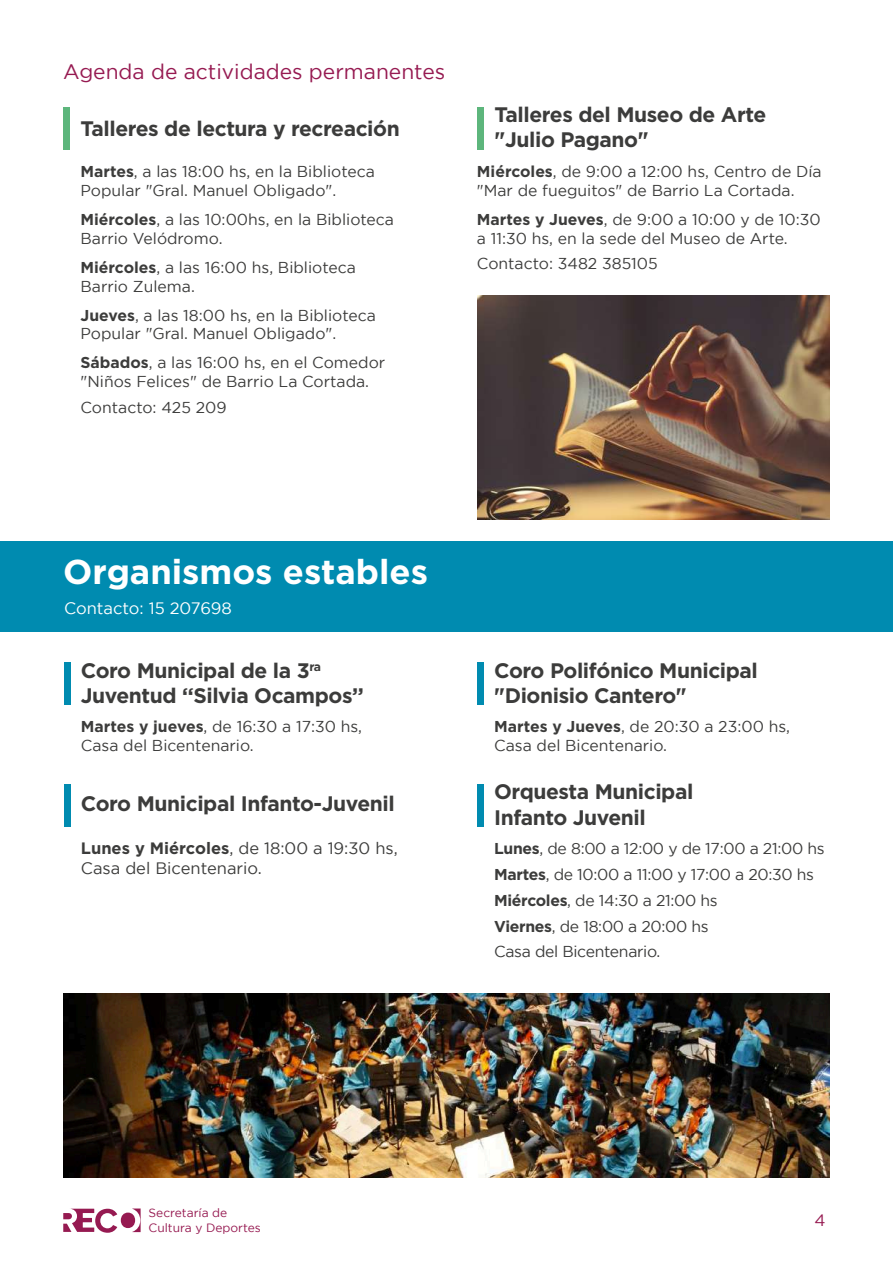
<style>
.page{position:relative;width:893px;height:1263px;background:#fff}
.page>*{position:absolute;margin:0;border:0;box-sizing:border-box;transform-origin:0 0}
.t1{font:700 34.5px "Gotham";color:#fff}
.t2{font:700 21px/25.2px "Gotham";letter-spacing:-.02em;color:#3c3c3b}
.t3{font:21px "Gotham";color:#961a51}
.t4{font:16.5px/19.8px "Gotham";color:#3c3c3b}
.t5{font:16.5px "Gotham";color:#fff}
.t6{font:16.5px "Gotham";color:#961a51}
.t7{font:15.75px/18.9px "Gotham";color:#3c3c3b}
.t8{font:15.75px/25.8px "Gotham";letter-spacing:-.02em;color:#3c3c3b}
.t9{font:12px/14.4px "Gotham";color:#961a51}
.s1{font-weight:700}
</style>
<div class="page">
<div style="left:0;top:542px;width:893px;height:90px;background:#008bb0"></div>
<img style="left:63px;top:994px;width:767px;height:184px">
<img style="left:477px;top:296px;width:353px;height:224px">
<div style="left:64px;top:662px;width:6px;height:43px;background:#008bb0"></div>
<div style="left:64px;top:784px;width:6px;height:43px;background:#008bb0"></div>
<div style="left:477px;top:107px;width:7px;height:43px;background:#5db67c"></div>
<div style="left:477px;top:662px;width:7px;height:43px;background:#008bb0"></div>
<div style="left:477px;top:784px;width:7px;height:43px;background:#008bb0"></div>
<div style="left:63px;top:107px;width:7px;height:43px;background:#5db67c"></div>
<svg style="left:63px;top:1209px;width:54px;height:24px"></svg>
<div style="left:121px;top:1212px;width:14px;height:16px;background:#961a51;border-radius:50%"></div>
<svg style="left:132px;top:1208px;width:8px;height:24px"></svg>
<h2 class="t3" style="left:63px;top:60px;width:384px">Agenda de actividades permanentes</h2>
<h2 class="t2" style="left:81px;top:116px;width:321px">Talleres de lectura y recreación</h2>
<p class="t7" style="left:81px;top:162px;width:296px"><span class="s1">Martes</span>, a las 18:00 hs, en la Biblioteca<br>Popular "Gral. Manuel Obligado".</p>
<p class="t7" style="left:81px;top:210px;width:315px"><span class="s1">Miércoles</span>, a las 10:00hs, en la Biblioteca<br>Barrio Velódromo.</p>
<p class="t7" style="left:81px;top:258px;width:277px"><span class="s1">Miércoles</span>, a las 16:00 hs, Biblioteca<br>Barrio Zulema.</p>
<p class="t7" style="left:81px;top:305px;width:297px"><span class="s1">Jueves</span>, a las 18:00 hs, en la Biblioteca<br>Popular "Gral. Manuel Obligado".</p>
<p class="t7" style="left:81px;top:353px;width:306px"><span class="s1">Sábados</span>, a las 16:00 hs, en el Comedor "Niños Felices" de Barrio La Cortada.</p>
<p class="t7" style="left:81px;top:398px;width:148px">Contacto: 425 209</p>
<h2 class="t2" style="left:495px;top:102px;width:273px">Talleres del Museo de Arte "Julio Pagano"</h2>
<p class="t7" style="left:477px;top:162px;width:346px"><span class="s1">Miércoles</span>, de 9:00 a 12:00 hs, Centro de Día "Mar de fueguitos" de Barrio La Cortada.</p>
<p class="t7" style="left:477px;top:209px;width:345px"><span class="s1">Martes y Jueves</span>, de 9:00 a 10:00 y de 10:30 a 11:30 hs, en la sede del Museo de Arte.</p>
<p class="t7" style="left:477px;top:254px;width:182px">Contacto: 3482 385105</p>
<h1 class="t1" style="left:63px;top:551px;width:366px">Organismos estables</h1>
<p class="t5" style="left:64px;top:599px;width:169px">Contacto: 15 207698</p>
<h2 class="t2" style="left:81px;top:657px;width:284px">Coro Municipal de la 3<sup>ra<br></sup>Juventud ‘‘Silvia Ocampos’’</h2>
<p class="t7" style="left:81px;top:717px;width:283px"><span class="s1">Martes y jueves</span>, de 16:30 a 17:30 hs,<br>Casa del Bicentenario.</p>
<h2 class="t2" style="left:81px;top:791px;width:315px">Coro Municipal Infanto-Juvenil</h2>
<p class="t4" style="left:81px;top:838px;width:318px"><span class="s1">Lunes y Miércoles</span>, de 18:00 a 19:30 hs,<br>Casa del Bicentenario.</p>
<h2 class="t2" style="left:494px;top:657px;width:265px">Coro Polifónico Municipal "Dionisio Cantero"</h2>
<p class="t7" style="left:494px;top:717px;width:297px"><span class="s1">Martes y Jueves</span>, de 20:30 a 23:00 hs,<br>Casa del Bicentenario.</p>
<h2 class="t2" style="left:494px;top:779px;width:201px">Orquesta Municipal<br>Infanto Juvenil</h2>
<p class="t8" style="left:494px;top:835px;width:332px"><span class="s1">Lunes</span>, de 8:00 a 12:00 y de 17:00 a 21:00 hs<br><span class="s1">Martes</span>, de 10:00 a 11:00 y 17:00 a 20:30 hs<br><span class="s1">Miércoles</span>, de 14:30 a 21:00 hs<br><span class="s1">Viernes</span>, de 18:00 a 20:00 hs<br>Casa del Bicentenario.</p>
<p class="t9" style="left:149px;top:1206px;width:114px">Secretaría de<br>Cultura y Deportes</p>
<p class="t6" style="left:814px;top:1211px;width:13px">4</p>
</div>
